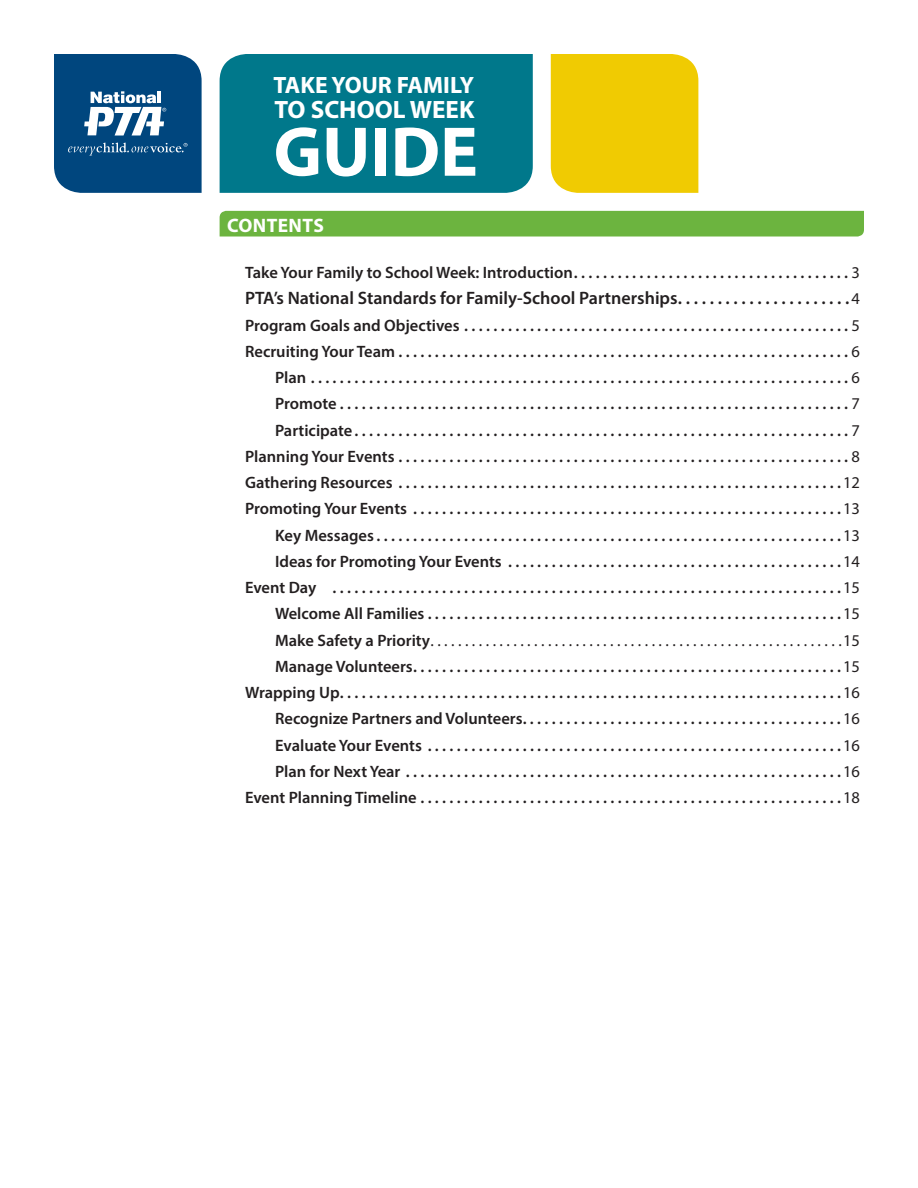
<style>
.page{position:relative;width:918px;height:1188px;background:#fff}
.page>*{position:absolute;margin:0;border:0;box-sizing:border-box;transform-origin:0 0}
.t1{font:700 70.95px "Myriad Pro";color:#fff}
.t2{font:700 25.2px "Myriad Pro";color:#fff}
.t3{font:700 23.7px "Myriad Pro";color:#fff}
.t4{font:700 19.5px "Myriad Pro";letter-spacing:.02em;color:#fff}
.List_w_tabs{font:600 18px "Myriad Pro";color:#231f20}
.List_w_tabs-2{font:600 16.5px "Myriad Pro";color:#231f20}
.List_w_tabs-3{font:16.5px "Myriad Pro";color:#231f20}
.s1{font-weight:400}
.s2{font-weight:400;font-size:16.5px}
.s3{font-weight:600}
</style>
<div class="page">
<div style="left:220px;top:54px;width:313px;height:139px;background:#00788b"></div>
<svg style="left:54px;top:54px;width:148px;height:139px;background:#1e5c8d"></svg>
<div style="left:551px;top:54px;width:147px;height:139px;background:#f0cb02"></div>
<div style="left:220px;top:211px;width:644px;height:26px;background:#6cb43f"></div>
<h3 class="t3" style="left:274px;top:69px;width:202px">TAKE YOUR FAMILY</h3>
<h2 class="t2" style="left:275px;top:93px;width:201px">TO SCHOOL WEEK</h2>
<h1 class="t1" style="left:274px;top:106px;width:206px">GUIDE</h1>
<p class="t4" style="left:227px;top:212px;width:98px">CONTENTS</p>
<p class="List_w_tabs-2" style="left:245px;top:262px;width:617px">Take Your Family to School Week: Introduction . . . . . . . . . . . . . . . . . . . . . . . . . . . . . . . . . . . . . . <span class="s1">3</span></p>
<p class="List_w_tabs" style="left:245px;top:287px;width:617px">PTA’s National Standards for Family-School Partnerships . . . . . . . . . . . . . . . . . . . . . <span class="s2">4</span></p>
<p class="List_w_tabs-2" style="left:245px;top:315px;width:617px">Program Goals and Objectives . . . . . . . . . . . . . . . . . . . . . . . . . . . . . . . . . . . . . . . . . . . . . . . . . . . . . <span class="s1">5</span></p>
<p class="List_w_tabs-2" style="left:245px;top:341px;width:617px">Recruiting Your Team..............................................................<span class="s1">6</span></p>
<p class="List_w_tabs-2" style="left:275px;top:367px;width:586px">Plan . . . . . . . . . . . . . . . . . . . . . . . . . . . . . . . . . . . . . . . . . . . . . . . . . . . . . . . . . . . . . . . . . . . . . . . . . . <span class="s1">6</span></p>
<p class="List_w_tabs-2" style="left:275px;top:393px;width:586px">Promote......................................................................<span class="s1">7</span></p>
<p class="List_w_tabs-2" style="left:275px;top:420px;width:586px">Participate . . . . . . . . . . . . . . . . . . . . . . . . . . . . . . . . . . . . . . . . . . . . . . . . . . . . . . . . . . . . . . . . . . . . <span class="s1">7</span></p>
<p class="List_w_tabs-2" style="left:245px;top:446px;width:617px">Planning Your Events . . . . . . . . . . . . . . . . . . . . . . . . . . . . . . . . . . . . . . . . . . . . . . . . . . . . . . . . . . . . . . <span class="s1">8</span></p>
<p class="List_w_tabs-2" style="left:245px;top:472px;width:617px">Gathering Resources . . . . . . . . . . . . . . . . . . . . . . . . . . . . . . . . . . . . . . . . . . . . . . . . . . . . . . . . . . . . <span class="s1">12</span></p>
<p class="List_w_tabs-2" style="left:245px;top:498px;width:617px">Promoting Your Events . . . . . . . . . . . . . . . . . . . . . . . . . . . . . . . . . . . . . . . . . . . . . . . . . . . . . . . . . . <span class="s1">13</span></p>
<p class="List_w_tabs-2" style="left:275px;top:525px;width:586px">Key Messages . . . . . . . . . . . . . . . . . . . . . . . . . . . . . . . . . . . . . . . . . . . . . . . . . . . . . . . . . . . . . . . <span class="s1">13</span></p>
<p class="List_w_tabs-2" style="left:275px;top:551px;width:586px">Ideas for Promoting Your Events . . . . . . . . . . . . . . . . . . . . . . . . . . . . . . . . . . . . . . . . . . . . . <span class="s1">14</span></p>
<p class="List_w_tabs-2" style="left:245px;top:577px;width:617px">Event Day . . . . . . . . . . . . . . . . . . . . . . . . . . . . . . . . . . . . . . . . . . . . . . . . . . . . . . . . . . . . . . . . . . . . . <span class="s1">15</span></p>
<p class="List_w_tabs-2" style="left:275px;top:603px;width:586px">Welcome All Families . . . . . . . . . . . . . . . . . . . . . . . . . . . . . . . . . . . . . . . . . . . . . . . . . . . . . . . . <span class="s1">15</span></p>
<p class="List_w_tabs-3" style="left:275px;top:630px;width:586px"><span class="s3">Make Safety a Priority</span> . . . . . . . . . . . . . . . . . . . . . . . . . . . . . . . . . . . . . . . . . . . . . . . . . . . . . . . . . . . 15</p>
<p class="List_w_tabs-2" style="left:275px;top:656px;width:586px">Manage Volunteers . . . . . . . . . . . . . . . . . . . . . . . . . . . . . . . . . . . . . . . . . . . . . . . . . . . . . . . . . . <span class="s1">15</span></p>
<p class="List_w_tabs-2" style="left:245px;top:682px;width:617px">Wrapping Up . . . . . . . . . . . . . . . . . . . . . . . . . . . . . . . . . . . . . . . . . . . . . . . . . . . . . . . . . . . . . . . . . . . . <span class="s1">16</span></p>
<p class="List_w_tabs-2" style="left:275px;top:708px;width:586px">Recognize Partners and Volunteers . . . . . . . . . . . . . . . . . . . . . . . . . . . . . . . . . . . . . . . . . . . <span class="s1">16</span></p>
<p class="List_w_tabs-2" style="left:275px;top:735px;width:586px">Evaluate Your Events . . . . . . . . . . . . . . . . . . . . . . . . . . . . . . . . . . . . . . . . . . . . . . . . . . . . . . . . <span class="s1">16</span></p>
<p class="List_w_tabs-2" style="left:275px;top:761px;width:586px">Plan for Next Year . . . . . . . . . . . . . . . . . . . . . . . . . . . . . . . . . . . . . . . . . . . . . . . . . . . . . . . . . . . <span class="s1">16</span></p>
<p class="List_w_tabs-2" style="left:245px;top:787px;width:617px">Event Planning Timeline . . . . . . . . . . . . . . . . . . . . . . . . . . . . . . . . . . . . . . . . . . . . . . . . . . . . . . . . . <span class="s1">18</span></p>
</div>
